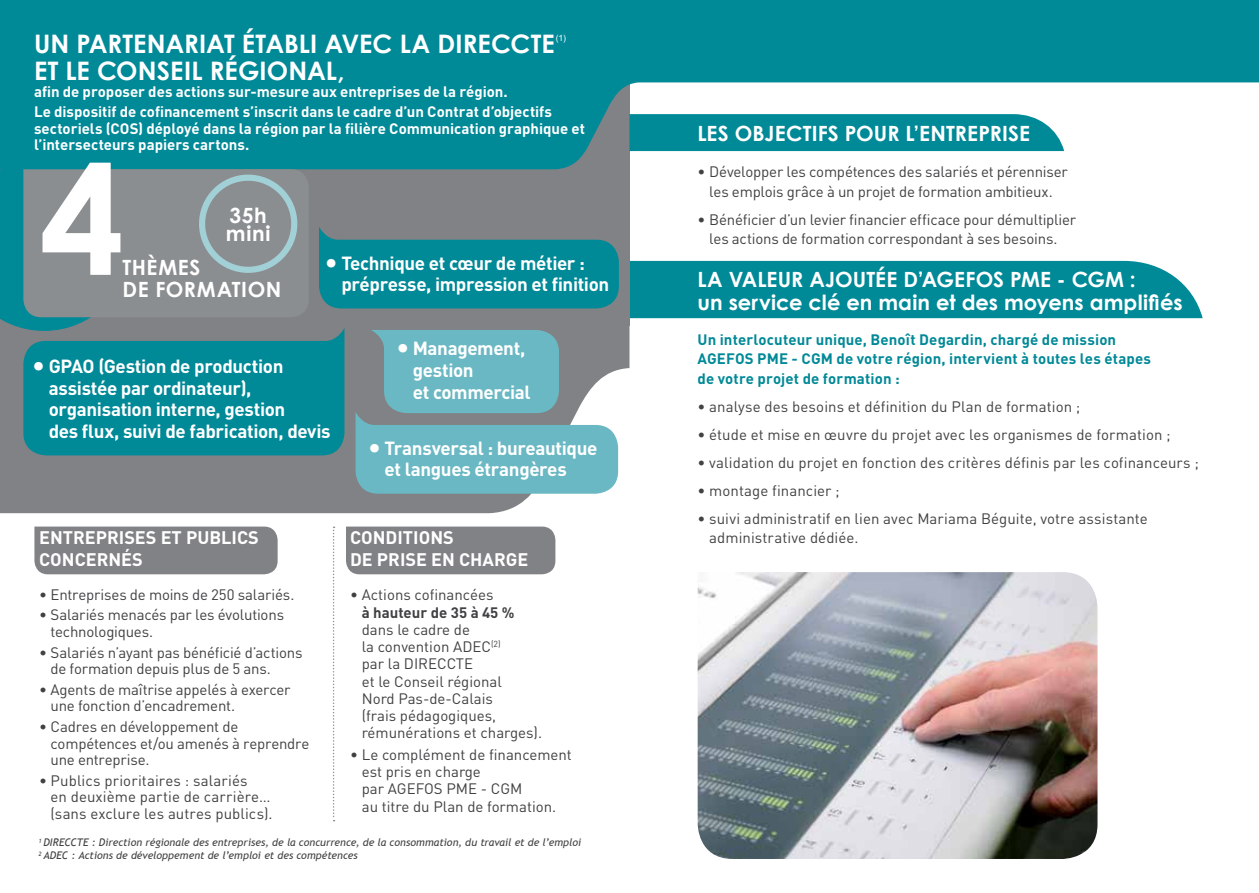
<style>
.page{position:relative;width:1259px;height:893px;background:#fff}
.page>*{position:absolute;margin:0;border:0;box-sizing:border-box;transform-origin:0 0}
.t1{font:700 25.5px "Century Gothic";color:#fff}
.t2{font:700 21px/22.5px "Century Gothic";letter-spacing:.005em;color:#fff}
.t3{font:700 21px/22.5px "Century Gothic";letter-spacing:.025em;color:#fff}
.t4{font:700 18.75px/21.6px "DIN";letter-spacing:-.02em;color:#fff}
.t5{font:700 18px/21.6px "DIN";color:#fff}
.t6{font:15px/17.2px "DIN";color:#414042}
.t7{font:700 15px/20.7px "DIN";color:#fff}
.t8{font:700 15px/19.5px "DIN";letter-spacing:.01em;color:#008997}
.t9{font:700 15px "DIN";color:#414042}
.t10{font:italic 10.5px/12.6px "Trebuchet MS";letter-spacing:.005em;color:#414042}
.t11{font:8.7px "Arial";color:#fff}
.s1{font-size:26.4px}
</style>
<div class="page">
<div style="left:629px;top:261px;width:573px;height:57px;background:#008997"></div>
<svg style="left:0;top:325px;width:629px;height:188px;fill:#808285"></svg>
<svg style="left:0;top:0;width:1259px;height:169px;fill:#008997"></svg>
<img style="left:697px;top:572px;width:400px;height:287px">
<svg style="left:0;top:158px;width:619px;height:336px;background:#59939a"></svg>
<div style="left:199px;top:175px;width:98px;height:98px;border:6px solid #a2d0d7;border-radius:50%"></div>
<svg style="left:333px;top:527px;width:1px;height:294px"></svg>
<div style="left:346px;top:527px;width:209px;height:47px;background:#808285"></div>
<div style="left:34px;top:527px;width:244px;height:47px;background:#808285"></div>
<h1 class="t1" style="left:34px;top:28px;width:522px">UN PARTENARIAT ÉTABLI AVEC LA DIRECCTE</h1>
<p class="t11" style="left:556px;top:32px;width:11px">(1)</p>
<h1 class="t1" style="left:34px;top:55px;width:312px">ET LE CONSEIL RÉGIONAL,</h1>
<p class="t7" style="left:34px;top:80px;width:519px">afin de proposer des actions sur-mesure aux entreprises de la région.<br>Le dispositif de cofinancement s’inscrit dans le cadre d’un Contrat d’objectifs</p>
<p class="t7" style="left:34px;top:120px;width:552px;line-height:16.5px">sectoriels (COS) déployé dans la région par la filière Communication graphique et l’intersecteurs papiers cartons.</p>
<h2 class="t2" style="left:226px;top:206px;width:46px;line-height:18px">35h mini</h2>
<h2 class="t3" style="left:122px;top:255px;width:160px">THÈMES<br>DE FORMATION</h2>
<p class="t4" style="left:341px;top:251px;width:269px;text-indent:-16px"><span class="s1">•</span> Technique et cœur de métier : prépresse, impression et finition</p>
<p class="t4" style="left:49px;top:355px;width:283px;text-indent:-16px"><span class="s1">•</span> GPAO (Gestion de production assistée par ordinateur), organisation interne, gestion<br>des flux, suivi de fabrication, devis</p>
<p class="t5" style="left:39px;top:526px;width:221px">ENTREPRISES ET PUBLICS<br>CONCERNÉS</p>
<p class="t6" style="left:39px;top:585px;width:257px">• Entreprises de moins de 250 salariés.</p>
<p class="t6" style="left:51px;top:606px;width:235px;line-height:16.5px;text-indent:-11px">• Salariés menacés par les évolutions technologiques.</p>
<p class="t6" style="left:51px;top:644px;width:253px;line-height:16.5px;text-indent:-11px">• Salariés n’ayant pas bénéficié d’actions de formation depuis plus de 5 ans.</p>
<p class="t6" style="left:51px;top:681px;width:241px;line-height:16.5px;text-indent:-11px">• Agents de maîtrise appelés à exercer une fonction d’encadrement.</p>
<p class="t6" style="left:51px;top:718px;width:260px;line-height:16.5px;text-indent:-11px">• Cadres en développement de compétences et/ou amenés à reprendre une entreprise.</p>
<p class="t6" style="left:51px;top:772px;width:223px;line-height:16.5px;text-indent:-11px">• Publics prioritaires : salariés<br>en deuxième partie de carrière… (sans exclure les autres publics).</p>
<p class="t4" style="left:413px;top:337px;width:119px;text-indent:-16px"><span class="s1">•</span> Management, gestion<br>et commercial</p>
<p class="t4" style="left:385px;top:436px;width:214px;text-indent:-16px"><span class="s1">•</span> Transversal : bureautique et langues étrangères</p>
<p class="t5" style="left:350px;top:526px;width:180px">CONDITIONS<br>DE PRISE EN CHARGE</p>
<p class="t6" style="left:350px;top:586px;width:145px">• Actions cofinancées</p>
<p class="t9" style="left:362px;top:602px;width:154px">à hauteur de 35 à 45 %</p>
<p class="t6" style="left:362px;top:620px;width:182px">dans le cadre de<br>la convention ADEC<sup>(2)<br></sup>par la DIRECCTE<br>et le Conseil régional<br>Nord Pas-de-Calais<br>(frais pédagogiques, rémunérations et charges).</p>
<p class="t6" style="left:362px;top:745px;width:212px;text-indent:-12px">• Le complément de financement est pris en charge<br>par AGEFOS PME - CGM<br>au titre du Plan de formation.</p>
<p class="t10" style="left:38px;top:836px;width:544px"><sup>1</sup> DIRECCTE : Direction régionale des entreprises, de la concurrence, de la consommation, du travail et de l’emploi<br><sup>2</sup> ADEC : Actions de développement de l’emploi et des compétences</p>
<h2 class="t2" style="left:697px;top:122px;width:334px">LES OBJECTIFS POUR L’ENTREPRISE</h2>
<p class="t6" style="left:697px;top:162px;width:372px;line-height:19.5px;text-align:center">• Développer les compétences des salariés et pérenniser les emplois grâce à un projet de formation ambitieux.</p>
<p class="t6" style="left:697px;top:209px;width:380px;line-height:19.5px;text-align:center">• Bénéficier d’un levier financier efficace pour démultiplier les actions de formation correspondant à ses besoins.</p>
<h2 class="t2" style="left:697px;top:268px;width:486px">LA VALEUR AJOUTÉE D’AGEFOS PME - CGM :<br>un service clé en main et des moyens amplifiés</h2>
<p class="t8" style="left:697px;top:329px;width:455px">Un interlocuteur unique, Benoît Degardin, chargé de mission<br>AGEFOS PME - CGM de votre région, intervient à toutes les étapes de votre projet de formation :</p>
<p class="t6" style="left:697px;top:397px;width:384px">• analyse des besoins et définition du Plan de formation ;</p>
<p class="t6" style="left:697px;top:425px;width:474px">• étude et mise en œuvre du projet avec les organismes de formation ;</p>
<p class="t6" style="left:697px;top:453px;width:503px">• validation du projet en fonction des critères définis par les cofinanceurs ;</p>
<p class="t6" style="left:697px;top:481px;width:144px">• montage financier ;</p>
<p class="t6" style="left:709px;top:508px;width:440px;line-height:19.5px;text-indent:-12px">• suivi administratif en lien avec Mariama Béguite, votre assistante administrative dédiée.</p>
</div>
